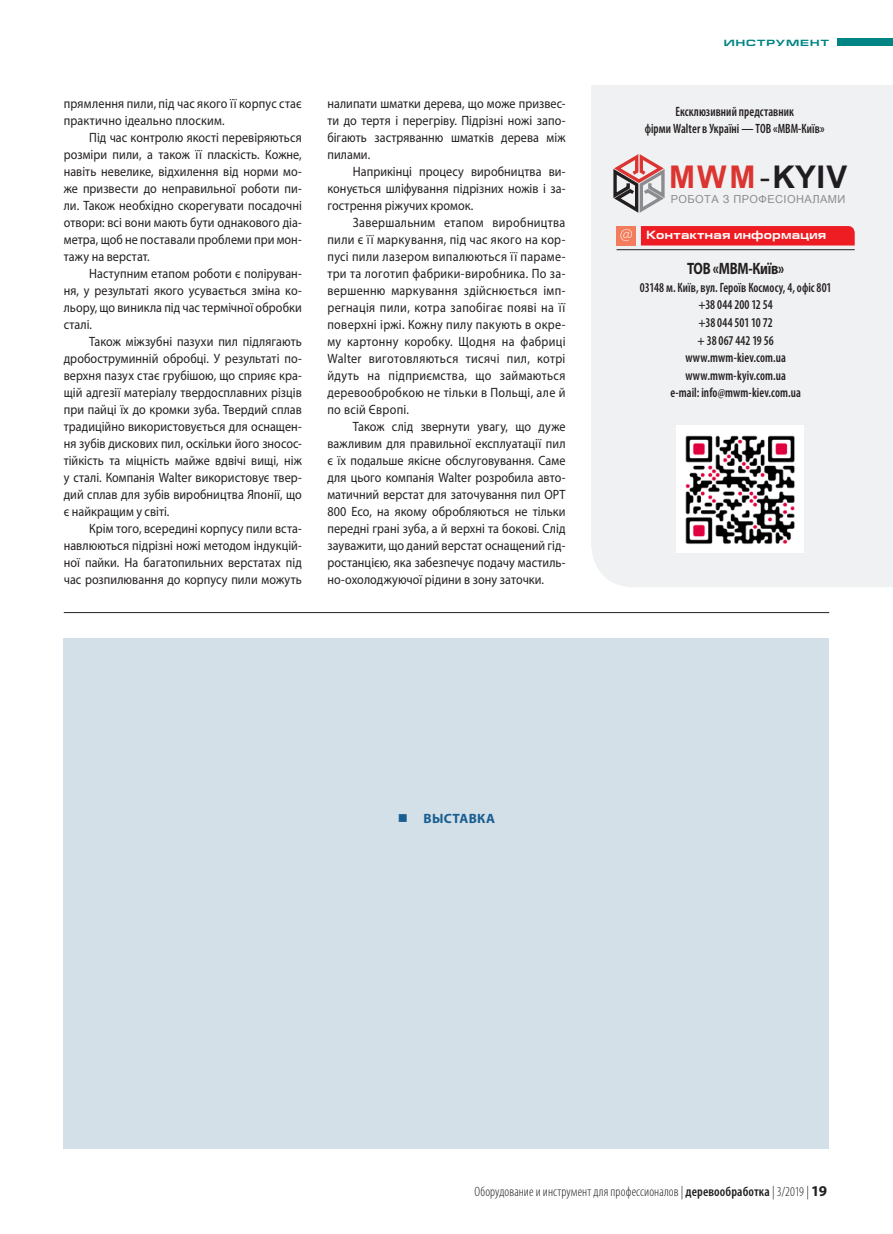
<style>
.page{position:relative;width:893px;height:1234px;background:#fff}
.page>*{position:absolute;margin:0;border:0;box-sizing:border-box;transform-origin:0 0}
.t1{font:700 31.2px "Arial";letter-spacing:.04em;color:#1f1d21}
.аннотация_заголовок{font:700 16.5px "Myriad Pro";letter-spacing:-.02em;color:#231f20;scale:.8 1}
.основной{font:13.5px/17px "Myriad Pro";letter-spacing:.01em;color:#231f20;text-align:justify;scale:.9 1}
.АВТОР_реквизиты{font:600 condensed 13.5px "Myriad Pro";letter-spacing:.01em;color:#231f20;scale:.9 1}
.шаблон_НОМЕР_СТРАНИЦ{font:300 condensed 13.5px "Myriad Pro";letter-spacing:.005em;color:#231f20}
.t2{font:700 13.5px "Myriad Pro";letter-spacing:.02em;color:#195e91}
.АВТОР_фио{font:700 12px "Europe Ext";letter-spacing:.025em;color:#fff;scale:.9 1}
.t3{font:11.1px "Arial";letter-spacing:.04em;color:#8a8c8f}
.t4{font:700 9px "Europe Ext";letter-spacing:.085em;color:#008484;scale:1.2 1}
.s1{color:#db3431}
.s2{font-weight:400;color:#231f20}
.s3{font-weight:600}
.s4{font-weight:700;font-stretch:normal;font-size:15px}
</style>
<div class="page">
<div style="left:838px;top:38px;width:55px;height:7px;background:#008484"></div>
<div style="left:591px;top:85px;width:302px;height:502px;background:#f0f1f2"></div>
<svg style="left:613px;top:154px;width:54px;height:59px"></svg>
<svg style="left:676px;top:425px;width:128px;height:128px"></svg>
<img style="left:683px;top:432px;width:114px;height:114px">
<svg style="left:641px;top:226px;width:214px;height:19px"></svg>
<div style="left:646px;top:230px;width:200px;height:13px;background:#ee1d23"></div>
<div style="left:617px;top:226px;width:19px;height:19px;background:#f37c5d"></div>
<hr style="left:617px;top:249px;width:238px;height:1px;background:#231f20">
<svg style="left:620px;top:229px;width:12px;height:12px"></svg>
<div style="left:64px;top:638px;width:765px;height:510px;background:#d4e0e7"></div>
<hr style="left:64px;top:612px;width:765px;height:1px;background:#231f20">
<p class="основной" style="left:64px;top:95px;width:266px">прямлення пили, під час якого її корпус стає практично ідеально плоским.</p>
<p class="основной" style="left:64px;top:129px;width:266px;text-indent:26px">Під час контролю якості перевіряються розміри пили, а також її пласкість. Кожне, навіть невелике, відхилення від норми мо&shy;же призвести до неправильної роботи пи&shy;ли. Також необхідно скорегувати посадочні отвори: всі вони мають бути однакового діа&shy;метра, щоб не поставали проблеми при мон&shy;тажу на верстат.</p>
<p class="основной" style="left:64px;top:265px;width:266px;text-indent:26px">Наступним етапом роботи є поліруван&shy;ня, у результаті якого усувається зміна ко&shy;льору, що виникла під час термічної обробки сталі.</p>
<p class="основной" style="left:64px;top:333px;width:266px;text-indent:26px">Також міжзубні пазухи пил підлягають дробоструминній обробці. У результаті по&shy;верхня пазух стає грубішою, що сприяє кра&shy;щій адгезії матеріалу твердосплавних різців при пайці їх до кромки зуба. Твердий сплав традиційно використовується для оснащен&shy;ня зубів дискових пил, оскільки його зносос&shy;тійкість та міцність майже вдвічі вищі, ніж у сталі. Компанія Walter використовує твер&shy;дий сплав для зубів виробництва Японії, що є найкращим у світі.</p>
<p class="основной" style="left:64px;top:520px;width:266px;text-indent:26px">Крім того, всередині корпусу пили вста&shy;навлюються підрізні ножі методом індукцій&shy;ної пайки. На багатопильних верстатах під час розпилювання до корпусу пили можуть</p>
<p class="основной" style="left:327px;top:95px;width:266px">налипати шматки дерева, що може призвес&shy;ти до тертя і перегріву. Підрізні ножі запо&shy;бігають застряванню шматків дерева між пилами.</p>
<p class="основной" style="left:327px;top:163px;width:266px;text-indent:26px">Наприкінці процесу виробництва ви&shy;конується шліфування підрізних ножів i за&shy;гострення ріжучих кромок.</p>
<p class="основной" style="left:327px;top:214px;width:266px;text-indent:26px">Завершальним етапом виробництва пили є її маркування, під час якого на кор&shy;пусі пили лазером випалюються її параме&shy;три та логотип фабрики-виробника. По за&shy;вершенню маркування здійснюється імп&shy;регнація пили, котра запобігає появі на її поверхні іржі. Кожну пилу пакують в окре&shy;му картонну коробку. Щодня на фабриці Walter виготовляються тисячі пил, котрі йдуть на підприємства, що займаються деревообробкою не тільки в Польщі, але й по всій Європі.</p>
<p class="основной" style="left:327px;top:418px;width:266px;text-indent:26px">Також слід звернути увагу, що дуже важливим для правильної експлуатації пил є їх подальше якісне обслуговування. Саме для цього компанія Walter розробила авто&shy;матичний верстат для заточування пил OPT 800 Eco, на якому обробляються не тільки передні грані зуба, а й верхні та бокові. Слід зауважити, що даний верстат оснащений гід&shy;ростанцією, яка забезпечує подачу мастиль&shy;но-охолоджуючої рідини в зону заточки.</p>
<p class="t4" style="left:724px;top:38px;width:89px">ИНСТРУМЕНТ</p>
<p class="АВТОР_реквизиты" style="left:675px;top:103px;width:133px">Ексклюзивний представник</p>
<p class="АВТОР_реквизиты" style="left:645px;top:120px;width:201px">фірми Walter в Україні — ТОВ «МВМ-Київ»</p>
<p class="t1" style="left:669px;top:156px;width:180px"><span class="s1">MWM</span><span class="s2">-</span>KYIV</p>
<p class="t3" style="left:671px;top:191px;width:176px">РОБОТА З ПРОФЕСІОНАЛАМИ</p>
<p class="АВТОР_фио" style="left:646px;top:228px;width:201px">Контактная информация</p>
<p class="аннотация_заголовок" style="left:687px;top:258px;width:123px">ТОВ «МВМ-Київ»</p>
<p class="АВТОР_реквизиты" style="left:640px;top:279px;width:214px">03148 м. Київ, вул. Героїв Космосу, 4, офіс 801</p>
<p class="АВТОР_реквизиты" style="left:698px;top:296px;width:84px">+38 044 200 12 54</p>
<p class="АВТОР_реквизиты" style="left:699px;top:314px;width:84px">+38 044 501 10 72</p>
<p class="АВТОР_реквизиты" style="left:698px;top:331px;width:86px">+ 38 067 442 19 56</p>
<p class="АВТОР_реквизиты" style="left:685px;top:349px;width:113px">www.mwm-kiev.com.ua</p>
<p class="АВТОР_реквизиты" style="left:685px;top:366px;width:113px">www.mwm-kyiv.com.ua</p>
<p class="АВТОР_реквизиты" style="left:670px;top:384px;width:146px">e-mail: info@mwm-kiev.com.ua</p>
<p class="t2" style="left:423px;top:809px;width:73px">ВЫСТАВКА</p>
<p class="шаблон_НОМЕР_СТРАНИЦ" style="left:475px;top:1183px;width:354px">Оборудование и инструмент для профессионалов | <span class="s3">деревообработка</span> | 3/2019 | <span class="s4">19</span></p>
</div>
